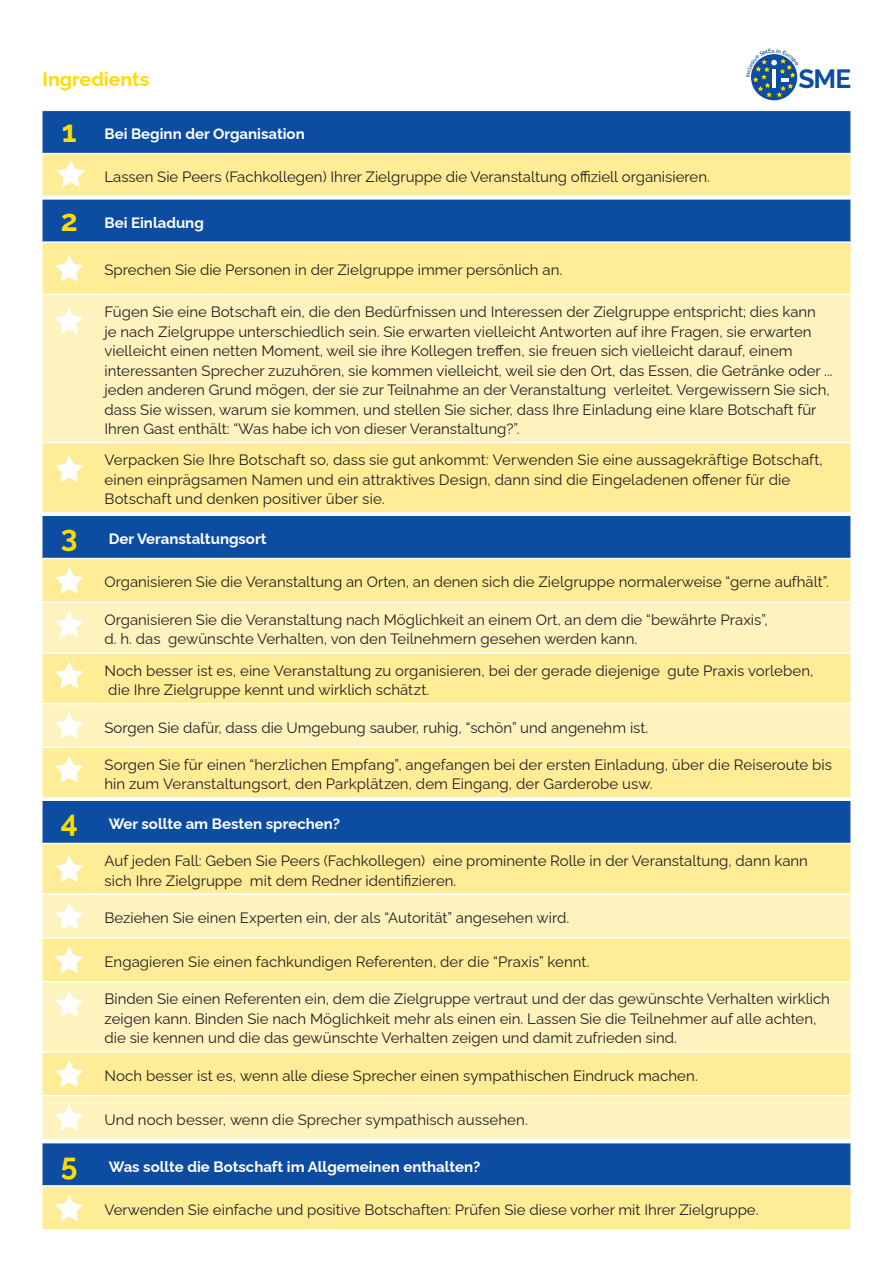
<style>
.page{position:relative;width:893px;height:1263px;background:#fff}
.page>*{position:absolute;margin:0;border:0;box-sizing:border-box;transform-origin:0 0}
.t1{font:700 30px "Raleway";color:#ffdc01}
.t2{font:700 26.25px "Raleway";color:#0d4da1}
.t3{font:700 19.5px "Raleway";color:#ffdc01}
.t4{font:15px/19.5px "Raleway";color:#231f20}
.t5{font:700 15px "Raleway";color:#fff}
</style>
<div class="page">
<div style="left:43px;top:243px;width:807px;height:269px;background:#ffec96"></div>
<div style="left:43px;top:295px;width:807px;height:147px;background:#fef3be"></div>
<hr style="left:43px;top:294px;width:53px;height:1px;background:#fff">
<hr style="left:96px;top:294px;width:754px;height:1px;background:#fff">
<hr style="left:43px;top:442px;width:53px;height:1px;background:#fff">
<hr style="left:96px;top:442px;width:754px;height:1px;background:#fff">
<svg style="left:55px;top:255px;width:28px;height:27px"></svg>
<svg style="left:55px;top:307px;width:28px;height:27px"></svg>
<svg style="left:55px;top:455px;width:28px;height:27px"></svg>
<div style="left:43px;top:516px;width:807px;height:42px;background:#0d4da1"></div>
<div style="left:43px;top:559px;width:807px;height:238px;background:#ffec96"></div>
<svg style="left:43px;top:603px;width:807px;height:144px;background:#fef0b0"></svg>
<hr style="left:43px;top:601px;width:53px;height:2px;background:#fff">
<hr style="left:96px;top:601px;width:754px;height:2px;background:#fff">
<hr style="left:43px;top:652px;width:53px;height:2px;background:#fff">
<hr style="left:96px;top:652px;width:754px;height:2px;background:#fff">
<hr style="left:43px;top:703px;width:53px;height:1px;background:#fff">
<hr style="left:96px;top:703px;width:754px;height:1px;background:#fff">
<hr style="left:43px;top:747px;width:53px;height:1px;background:#fff">
<hr style="left:96px;top:747px;width:754px;height:1px;background:#fff">
<svg style="left:55px;top:567px;width:28px;height:27px"></svg>
<svg style="left:55px;top:611px;width:28px;height:27px"></svg>
<svg style="left:55px;top:661px;width:28px;height:27px"></svg>
<svg style="left:55px;top:712px;width:28px;height:27px"></svg>
<svg style="left:55px;top:756px;width:28px;height:27px"></svg>
<div style="left:43px;top:801px;width:807px;height:42px;background:#0d4da1"></div>
<div style="left:43px;top:844px;width:807px;height:49px;background:#ffec96"></div>
<svg style="left:43px;top:895px;width:807px;height:244px;background:#fef0b0"></svg>
<hr style="left:43px;top:937px;width:53px;height:2px;background:#fff">
<hr style="left:96px;top:937px;width:754px;height:2px;background:#fff">
<hr style="left:43px;top:981px;width:53px;height:1px;background:#fff">
<hr style="left:96px;top:981px;width:754px;height:1px;background:#fff">
<hr style="left:43px;top:1051px;width:53px;height:1px;background:#fff">
<hr style="left:96px;top:1051px;width:754px;height:1px;background:#fff">
<hr style="left:43px;top:1095px;width:53px;height:1px;background:#fff">
<hr style="left:96px;top:1095px;width:754px;height:1px;background:#fff">
<svg style="left:55px;top:855px;width:28px;height:27px"></svg>
<svg style="left:55px;top:903px;width:28px;height:26px"></svg>
<svg style="left:55px;top:946px;width:28px;height:27px"></svg>
<svg style="left:55px;top:990px;width:28px;height:27px"></svg>
<svg style="left:55px;top:1060px;width:28px;height:27px"></svg>
<svg style="left:55px;top:1104px;width:28px;height:27px"></svg>
<svg style="left:43px;top:111px;width:807px;height:131px;background:#6487a2"></svg>
<div style="left:751px;top:54px;width:46px;height:46px;background:#0d4da1;border-radius:50%"></div>
<svg style="left:43px;top:1143px;width:807px;height:86px;background:#899f9e"></svg>
<svg style="left:751px;top:54px;width:47px;height:43px"></svg>
<p class="t3" style="left:43px;top:64px;width:108px">Ingredients</p>
<p class="t2" style="left:798px;top:63px;width:54px">SME</p>
<p class="t1" style="left:62px;top:108px;width:16px">1</p>
<p class="t5" style="left:104px;top:122px;width:202px">Bei Beginn der Organisation</p>
<p class="t4" style="left:104px;top:165px;width:607px">Lassen Sie Peers (Fachkollegen) Ihrer Zielgruppe die Veranstaltung offiziell organisieren.</p>
<p class="t1" style="left:61px;top:196px;width:18px">2</p>
<p class="t5" style="left:104px;top:211px;width:101px">Bei Einladung</p>
<p class="t4" style="left:104px;top:259px;width:459px">Sprechen Sie die Personen in der Zielgruppe immer persönlich an.</p>
<p class="t4" style="left:104px;top:300px;width:730px">Fügen Sie eine Botschaft ein, die den Bedürfnissen und Interessen der Zielgruppe entspricht; dies kann<br>je nach Zielgruppe unterschiedlich sein. Sie erwarten vielleicht Antworten auf ihre Fragen, sie erwarten vielleicht einen netten Moment, weil sie ihre Kollegen treffen, sie freuen sich vielleicht darauf, einem interessanten Sprecher zuzuhören, sie kommen vielleicht, weil sie den Ort, das Essen, die Getränke oder ... jeden anderen Grund mögen, der sie zur Teilnahme an der Veranstaltung verleitet. Vergewissern Sie sich, dass Sie wissen, warum sie kommen, und stellen Sie sicher, dass Ihre Einladung eine klare Botschaft für Ihren Gast enthält: “Was habe ich von dieser Veranstaltung?”.</p>
<p class="t4" style="left:104px;top:448px;width:720px">Verpacken Sie Ihre Botschaft so, dass sie gut ankommt: Verwenden Sie eine aussagekräftige Botschaft, einen einprägsamen Namen und ein attraktives Design, dann sind die Eingeladenen offener für die<br>Botschaft und denken positiver über sie.</p>
<p class="t1" style="left:61px;top:513px;width:18px">3</p>
<p class="t5" style="left:109px;top:527px;width:159px">Der Veranstaltungsort</p>
<p class="t4" style="left:104px;top:571px;width:726px">Organisieren Sie die Veranstaltung an Orten, an denen sich die Zielgruppe normalerweise “gerne aufhält”.</p>
<p class="t4" style="left:104px;top:608px;width:665px">Organisieren Sie die Veranstaltung nach Möglichkeit an einem Ort, an dem die “bewährte Praxis”,</p>
<p class="t4" style="left:104px;top:628px;width:534px">d. h. das gewünschte Verhalten, von den Teilnehmern gesehen werden kann.</p>
<p class="t4" style="left:104px;top:659px;width:711px">Noch besser ist es, eine Veranstaltung zu organisieren, bei der gerade diejenige gute Praxis vorleben,</p>
<p class="t4" style="left:108px;top:678px;width:323px">die Ihre Zielgruppe kennt und wirklich schätzt.</p>
<p class="t4" style="left:104px;top:716px;width:545px">Sorgen Sie dafür, dass die Umgebung sauber, ruhig, “schön” und angenehm ist.</p>
<p class="t4" style="left:104px;top:753px;width:729px">Sorgen Sie für einen “herzlichen Empfang”, angefangen bei der ersten Einladung, über die Reiseroute bis hin zum Veranstaltungsort, den Parkplätzen, dem Eingang, der Garderobe usw.</p>
<p class="t1" style="left:61px;top:798px;width:19px">4</p>
<p class="t5" style="left:109px;top:812px;width:233px">Wer sollte am Besten sprechen?</p>
<p class="t4" style="left:104px;top:849px;width:705px">Auf jeden Fall: Geben Sie Peers (Fachkollegen) eine prominente Rolle in der Veranstaltung, dann kann</p>
<p class="t4" style="left:104px;top:869px;width:353px">sich Ihre Zielgruppe mit dem Redner identifizieren.</p>
<p class="t4" style="left:104px;top:906px;width:466px">Beziehen Sie einen Experten ein, der als “Autorität” angesehen wird.</p>
<p class="t4" style="left:104px;top:950px;width:487px">Engagieren Sie einen fachkundigen Referenten, der die “Praxis” kennt.</p>
<p class="t4" style="left:104px;top:987px;width:727px">Binden Sie einen Referenten ein, dem die Zielgruppe vertraut und der das gewünschte Verhalten wirklich zeigen kann. Binden Sie nach Möglichkeit mehr als einen ein. Lassen Sie die Teilnehmer auf alle achten,</p>
<p class="t4" style="left:104px;top:1026px;width:574px">die sie kennen und die das gewünschte Verhalten zeigen und damit zufrieden sind.</p>
<p class="t4" style="left:104px;top:1064px;width:595px">Noch besser ist es, wenn alle diese Sprecher einen sympathischen Eindruck machen.</p>
<p class="t4" style="left:104px;top:1108px;width:425px">Und noch besser, wenn die Sprecher sympathisch aussehen.</p>
<p class="t1" style="left:61px;top:1140px;width:18px">5</p>
<p class="t5" style="left:109px;top:1154px;width:373px">Was sollte die Botschaft im Allgemeinen enthalten?</p>
<p class="t4" style="left:104px;top:1198px;width:656px">Verwenden Sie einfache und positive Botschaften: Prüfen Sie diese vorher mit Ihrer Zielgruppe.</p>
</div>
